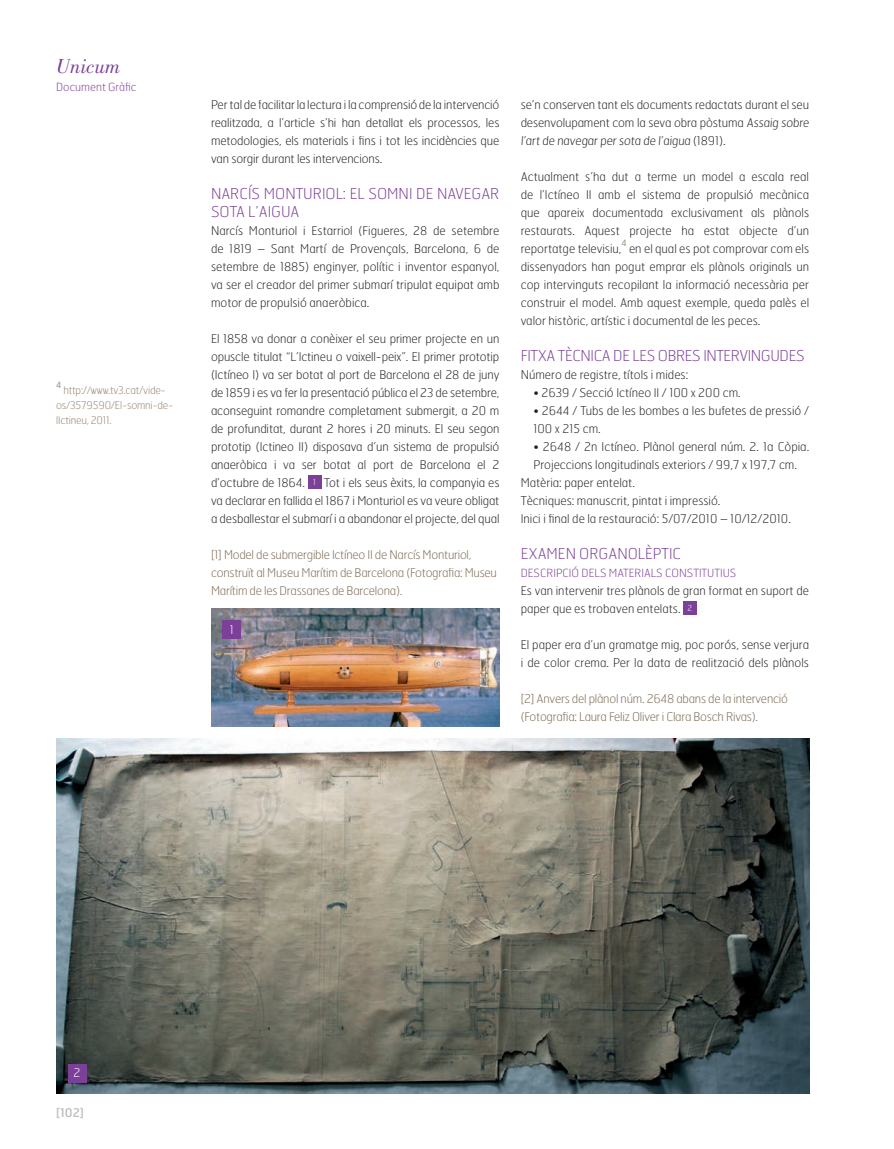
<style>
.page{position:relative;width:894px;height:1149px;background:#fff}
.page>*{position:absolute;margin:0;border:0;box-sizing:border-box;transform-origin:0 0}
.t1{font:italic 21px "Bodoni Std";color:#7c4099}
.Entradilla{font:100 15px/18px "Hermes";color:#7c4099}
.Entradilla-2{font:100 15px "Hermes";letter-spacing:-.025em;color:#7c4099}
.Txt_CAT{font:100 12px/18px "Hermes";color:#231f20;text-align:justify}
.Pie_de_foto{font:100 12px/18px "Hermes";letter-spacing:-.02em;color:#7c6954}
.t2{font:12px "Hermes";color:#bcbdc0}
.Detalle_foto{font:100 12px "Hermes";color:#fff}
.seccion{font:100 11.25px "Hermes";color:#7c4099}
.Notas_articulo{font:100 10.5px/15px "Hermes";letter-spacing:-.02em;color:#948370}
.Notas_articulo-2{font:8.7px "Hermes";color:#ad9e8c}
.Txt_CAT-2{font:8.7px "Hermes";color:#ad9e8c}
.t3{font:100 8.25px "Hermes";color:#fff}
</style>
<div class="page">
<div style="left:683px;top:601px;width:13px;height:13px;background:#7c4099"></div>
<div style="left:308px;top:475px;width:13px;height:13px;background:#7c4099"></div>
<img style="left:211px;top:608px;width:288px;height:118px">
<img style="left:56px;top:739px;width:753px;height:355px">
<div style="left:68px;top:1064px;width:18px;height:18px;background:#7c4099"></div>
<div style="left:223px;top:620px;width:18px;height:18px;background:#7c4099"></div>
<h1 class="t1" style="left:56px;top:54px;width:66px">Unicum</h1>
<p class="seccion" style="left:56px;top:80px;width:82px">Document Gràfic</p>
<p class="Notas_articulo-2" style="left:56px;top:379px;width:7px">4</p>
<p class="Notas_articulo" style="left:56px;top:383px;width:119px;text-indent:7px">http://www.tv3.cat/vide&shy;os/3579590/El-somni-de&shy;lIctineu, 2011.</p>
<p class="Txt_CAT" style="left:211px;top:95px;width:290px">Per tal de facilitar la lectura i la comprensió de la intervenció realitzada, a l’article s’hi han detallat els processos, les metodologies, els materials i fins i tot les incidències que van sorgir durant les intervencions.</p>
<p class="Entradilla" style="left:211px;top:184px;width:290px">NARCÍS MONTURIOL: EL SOMNI DE NAVEGAR<br>SOTA L’AIGUA</p>
<p class="Txt_CAT" style="left:211px;top:221px;width:290px">Narcís Monturiol i Estarriol (Figueres, 28 de setembre de 1819 – Sant Martí de Provençals, Barcelona, 6 de setembre de 1885) enginyer, polític i inventor espanyol, va ser el creador del primer submarí tripulat equipat amb motor de propulsió anaeròbica.</p>
<p class="Txt_CAT" style="left:211px;top:329px;width:290px">El 1858 va donar a conèixer el seu primer projecte en un opuscle titulat “L’Ictineu o vaixell-peix”. El primer prototip (Ictíneo I) va ser botat al port de Barcelona el 28 de juny de 1859 i es va fer la presentació pública el 23 de setembre, aconseguint romandre completament submergit, a 20 m de profunditat, durant 2 hores i 20 minuts. El seu segon prototip (Ictineo II) disposava d’un sistema de propulsió anaeròbica i va ser botat al port de Barcelona el 2 d’octubre de 1864.</p>
<p class="Txt_CAT" style="left:211px;top:473px;width:290px;text-indent:113px">Tot i els seus èxits, la companyia es va declarar en fallida el 1867 i Monturiol es va veure obligat a desballestar el submarí i a abandonar el projecte, del qual</p>
<p class="Pie_de_foto" style="left:211px;top:545px;width:287px">[1] Model de submergible Ictíneo II de Narcís Monturiol, construït al Museu Marítim de Barcelona (Fotografia: Museu<br>Marítim de les Drassanes de Barcelona).</p>
<p class="t3" style="left:313px;top:477px;width:4px">1</p>
<p class="Detalle_foto" style="left:230px;top:622px;width:6px">1</p>
<p class="Txt_CAT" style="left:520px;top:95px;width:291px">se’n conserven tant els documents redactats durant el seu desenvolupament com la seva obra pòstuma Assaig sobre l’art de navegar per sota de l’aigua (1891).</p>
<p class="Txt_CAT" style="left:520px;top:167px;width:290px">Actualment s’ha dut a terme un model a escala real de l’Ictíneo II amb el sistema de propulsió mecànica que apareix documentada exclusivament als plànols restaurats. Aquest projecte ha estat objecte d’un reportatge televisiu,</p>
<p class="Txt_CAT-2" style="left:621px;top:238px;width:7px">4</p>
<p class="Txt_CAT" style="left:520px;top:239px;width:290px;text-indent:108px">en el qual es pot comprovar com els dissenyadors han pogut emprar els plànols originals un cop intervinguts recopilant la informació necessària per construir el model. Amb aquest exemple, queda palès el valor històric, artístic i documental de les peces.</p>
<p class="Entradilla-2" style="left:520px;top:346px;width:285px">FITXA TÈCNICA DE LES OBRES INTERVINGUDES</p>
<p class="Txt_CAT" style="left:520px;top:365px;width:169px">Número de registre, títols i mides:</p>
<p class="Txt_CAT" style="left:533px;top:383px;width:209px">• 2639 / Secció Ictíneo II / 100 x 200 cm.</p>
<p class="Txt_CAT" style="left:533px;top:401px;width:277px">• 2644 / Tubs de les bombes a les bufetes de pressió /<br>100 x 215 cm.</p>
<p class="Txt_CAT" style="left:533px;top:437px;width:277px">• 2648 / 2n Ictíneo. Plànol general núm. 2. 1a Còpia.<br>Projeccions longitudinals exteriors / 99,7 x 197,7 cm.</p>
<p class="Txt_CAT" style="left:520px;top:473px;width:116px">Matèria: paper entelat.</p>
<p class="Txt_CAT" style="left:520px;top:491px;width:201px">Tècniques: manuscrit, pintat i impressió.</p>
<p class="Txt_CAT" style="left:520px;top:509px;width:271px">Inici i final de la restauració: 5/07/2010 – 10/12/2010.</p>
<p class="Entradilla" style="left:520px;top:544px;width:162px">EXAMEN ORGANOLÈPTIC</p>
<p class="seccion" style="left:520px;top:566px;width:217px">DESCRIPCIÓ DELS MATERIALS CONSTITUTIUS</p>
<p class="Txt_CAT" style="left:520px;top:581px;width:290px">Es van intervenir tres plànols de gran format en suport de paper que es trobaven entelats.</p>
<p class="t3" style="left:687px;top:603px;width:6px">2</p>
<p class="Txt_CAT" style="left:520px;top:635px;width:290px">El paper era d’un gramatge mig, poc porós, sense verjura i de color crema. Per la data de realització dels plànols</p>
<p class="Pie_de_foto" style="left:520px;top:689px;width:269px">[2] Anvers del plànol núm. 2648 abans de la intervenció (Fotografia: Laura Feliz Oliver i Clara Bosch Rivas).</p>
<p class="Detalle_foto" style="left:74px;top:1065px;width:8px">2</p>
<p class="t2" style="left:56px;top:1105px;width:29px">[102]</p>
</div>
